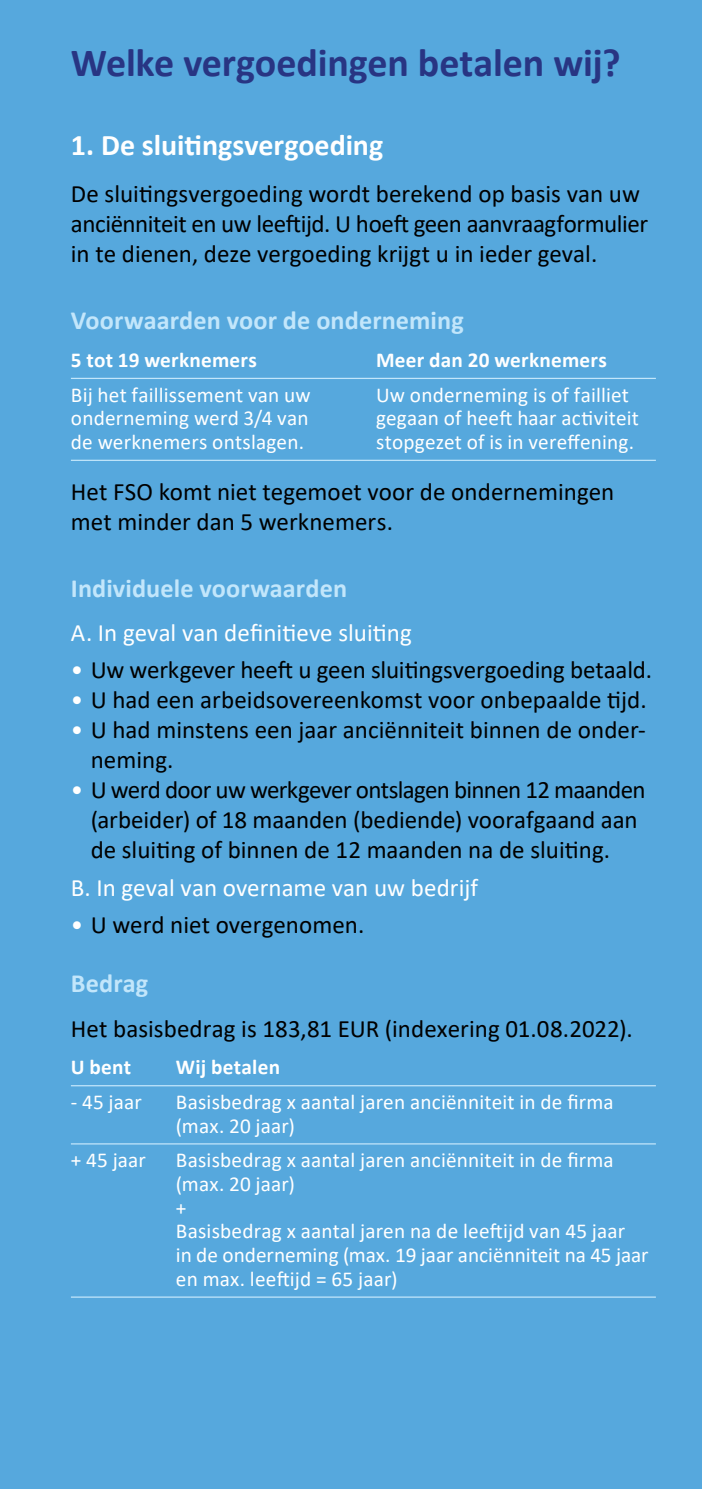
<style>
.page{position:relative;width:702px;height:1489px;background:#fff}
.page>*{position:absolute;margin:0;border:0;box-sizing:border-box;transform-origin:0 0}
.t1{font:700 40px "Calibri";letter-spacing:-.005em;color:#283583}
.t2{font:700 30px "Calibri";color:#fff}
.t3{font:700 26.25px "Calibri";letter-spacing:.005em;color:#c2e6fb}
.t4{font:25px/30px "Calibri";color:#000}
.t5{font:25px "Calibri";color:#fff}
.t6{font:21.25px/23.8px "Calibri";letter-spacing:.005em;color:#fff}
.t7{font:700 21.25px "Calibri";letter-spacing:.01em;color:#fff}
.s1{color:#fff}
</style>
<div class="page">
<div style="left:0;top:0;width:702px;height:1488px;background:#56a8dd"></div>
<hr style="left:71px;top:378px;width:585px;height:1px;background:#c2e6fb">
<hr style="left:71px;top:459px;width:585px;height:2px;background:#c2e6fb">
<hr style="left:71px;top:1085px;width:585px;height:1px;background:#c2e6fb">
<hr style="left:71px;top:1143px;width:585px;height:1px;background:#c2e6fb">
<hr style="left:71px;top:1296px;width:585px;height:1px;background:#c2e6fb">
<h1 class="t1" style="left:71px;top:35px;width:551px">Welke vergoedingen betalen wij?</h1>
<p class="t2" style="left:71px;top:123px;width:314px">1. De sluitingsvergoeding</p>
<p class="t4" style="left:71px;top:178px;width:578px">De sluitingsvergoeding wordt berekend op basis van uw anciënniteit en uw leeftijd. U hoeft geen aanvraagformulier in te dienen, deze vergoeding krijgt u in ieder geval.</p>
<p class="t3" style="left:71px;top:302px;width:394px">Voorwaarden voor de onderneming</p>
<p class="t7" style="left:71px;top:345px;width:187px">5 tot 19 werknemers</p>
<p class="t7" style="left:376px;top:345px;width:232px">Meer dan 20 werknemers</p>
<p class="t6" style="left:71px;top:382px;width:241px">Bij het faillissement van uw</p>
<p class="t6" style="left:376px;top:382px;width:254px">Uw onderneming is of failliet</p>
<p class="t6" style="left:71px;top:406px;width:239px">onderneming werd 3/4 van</p>
<p class="t6" style="left:376px;top:406px;width:264px">gegaan of heeft haar activiteit</p>
<p class="t6" style="left:71px;top:429px;width:235px">de werknemers ontslagen.</p>
<p class="t6" style="left:376px;top:429px;width:259px">stopgezet of is in vereffening.</p>
<p class="t4" style="left:71px;top:476px;width:545px">Het FSO komt niet tegemoet voor de ondernemingen met minder dan 5 werknemers.</p>
<p class="t3" style="left:71px;top:569px;width:278px">Individuele voorwaarden</p>
<p class="t5" style="left:71px;top:615px;width:342px">A. In geval van definitieve sluiting</p>
<p class="t4" style="left:71px;top:654px;width:582px"><span class="s1">•</span> Uw werkgever heeft u geen sluitingsvergoeding betaald.</p>
<p class="t4" style="left:71px;top:684px;width:577px"><span class="s1">•</span> U had een arbeidsovereenkomst voor onbepaalde tijd.</p>
<p class="t4" style="left:91px;top:714px;width:556px;text-indent:-20px"><span class="s1">•</span> U had minstens een jaar anciënniteit binnen de onder&shy;neming.</p>
<p class="t4" style="left:91px;top:774px;width:556px;text-indent:-20px"><span class="s1">•</span> U werd door uw werkgever ontslagen binnen 12 maanden (arbeider) of 18 maanden (bediende) voorafgaand aan de sluiting of binnen de 12 maanden na de sluiting.</p>
<p class="t5" style="left:71px;top:869px;width:408px">B. In geval van overname van uw bedrijf</p>
<p class="t4" style="left:71px;top:908px;width:295px"><span class="s1">•</span> U werd niet overgenomen.</p>
<p class="t3" style="left:71px;top:965px;width:79px">Bedrag</p>
<p class="t4" style="left:71px;top:1012px;width:563px">Het basisbedrag is 183,81 EUR (indexering 01.08.2022).</p>
<p class="t7" style="left:71px;top:1052px;width:62px">U bent</p>
<p class="t7" style="left:176px;top:1052px;width:106px">Wij betalen</p>
<p class="t6" style="left:71px;top:1089px;width:72px">- 45 jaar</p>
<p class="t6" style="left:176px;top:1089px;width:439px">Basisbedrag x aantal jaren anciënniteit in de firma (max. 20 jaar)</p>
<p class="t6" style="left:71px;top:1147px;width:76px">+ 45 jaar</p>
<p class="t6" style="left:176px;top:1147px;width:474px">Basisbedrag x aantal jaren anciënniteit in de firma (max. 20 jaar)<br>+<br>Basisbedrag x aantal jaren na de leeftijd van 45 jaar<br>in de onderneming (max. 19 jaar anciënniteit na 45 jaar en max. leeftijd = 65 jaar)</p>
</div>
